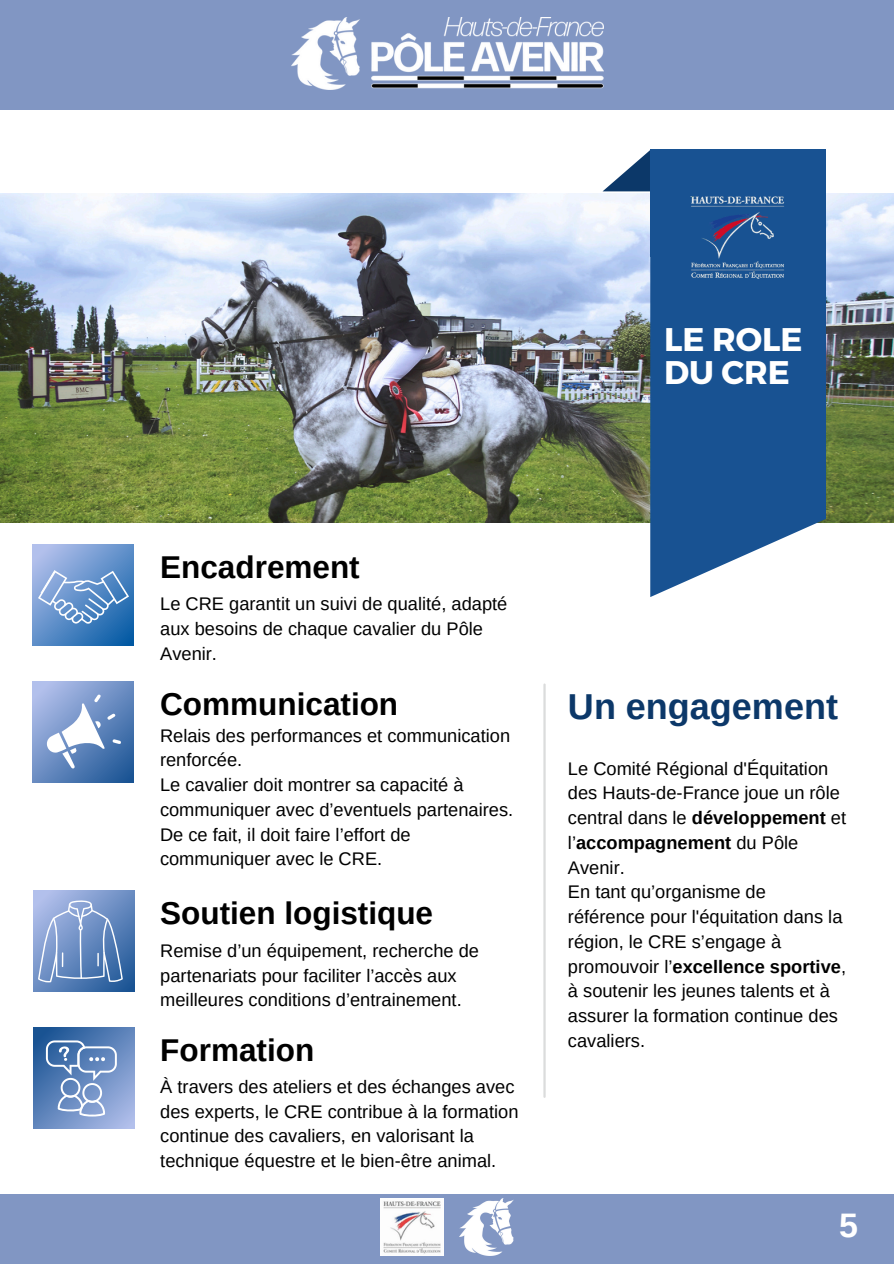
<style>
.page{position:relative;width:894px;height:1264px;background:#fff}
.page>*{position:absolute;margin:0;border:0;box-sizing:border-box;transform-origin:0 0}
.t1{font:700 36px "Arimo";color:#0c3869}
.t2{font:700 33.9px "Arimo";color:#fff}
.t3{font:700 32.7px/33.8px "Montserrat";color:#fff}
.t4{font:700 31.5px "Arimo";color:#000}
.t5{font:18.3px/24.8px "Arimo";color:#000}
.s1{font-weight:700}
</style>
<div class="page">
<div style="left:0;top:0;width:893px;height:109px;background:#8196c3"></div>
<div style="left:0;top:1194px;width:893px;height:69px;background:#8196c3"></div>
<img style="left:291px;top:17px;width:312px;height:72px">
<img style="left:380px;top:1198px;width:63px;height:57px">
<img style="left:459px;top:1198px;width:54px;height:57px">
<img style="left:0;top:193px;width:893px;height:329px">
<svg style="left:603px;top:150px;width:47px;height:41px"></svg>
<svg style="left:650px;top:160px;width:176px;height:437px;background:#35689f"></svg>
<div style="left:650px;top:149px;width:175px;height:108px;background:#185292"></div>
<img style="left:670px;top:196px;width:134px;height:108px">
<svg style="left:33px;top:681px;width:101px;height:101px;background:#6a8cc1"></svg>
<svg style="left:33px;top:890px;width:101px;height:101px;background:#6488be"></svg>
<svg style="left:33px;top:1027px;width:101px;height:101px;background:#6286bd"></svg>
<hr style="left:543px;top:684px;width:2px;height:412px;background:#dbdcdc">
<svg style="left:33px;top:544px;width:101px;height:101px;background:#6190ca"></svg>
<svg style="left:38px;top:570px;width:91px;height:53px;background:#769fd0"></svg>
<svg style="left:47px;top:694px;width:74px;height:74px"></svg>
<svg style="left:38px;top:899px;width:84px;height:83px;background:#7f9ccb"></svg>
<svg style="left:46px;top:1040px;width:71px;height:76px;background:#7b9ac7"></svg>
<p class="t4" style="left:160px;top:549px;width:201px">Encadrement</p>
<h3 class="t5" style="left:160px;top:591px;width:348px">Le CRE garantit un suivi de qualité, adapté aux besoins de chaque cavalier du Pôle<br>Avenir.</h3>
<p class="t3" style="left:663px;top:320px;width:140px">LE ROLE<br>DU CRE</p>
<p class="t4" style="left:160px;top:686px;width:239px">Communication</p>
<p class="t1" style="left:568px;top:686px;width:271px">Un engagement</p>
<p class="t5" style="left:160px;top:723px;width:351px">Relais des performances et communication renforcée.</p>
<p class="t5" style="left:160px;top:772px;width:354px">Le cavalier doit montrer sa capacité à communiquer avec d’eventuels partenaires.<br>De ce fait, il doit faire l’effort de communiquer avec le CRE.</p>
<p class="t4" style="left:160px;top:895px;width:274px">Soutien logistique</p>
<p class="t5" style="left:160px;top:938px;width:320px">Remise d’un équipement, recherche de partenariats pour faciliter l’accès aux meilleures conditions d’entrainement.</p>
<h3 class="t4" style="left:160px;top:1032px;width:155px">Formation</h3>
<p class="t5" style="left:160px;top:1074px;width:359px">À travers des ateliers et des échanges avec des experts, le CRE contribue à la formation continue des cavaliers, en valorisant la technique équestre et le bien-être animal.</p>
<h3 class="t5" style="left:568px;top:755px;width:279px">Le Comité Régional d'Équitation des Hauts-de-France joue un rôle central dans le <span class="s1">développement</span> et l’<span class="s1">accompagnement</span> du Pôle<br>Avenir.</h3>
<p class="t5" style="left:568px;top:879px;width:279px">En tant qu’organisme de référence pour l'équitation dans la région, le CRE s’engage à promouvoir l’<span class="s1">excellence sportive</span>, à soutenir les jeunes talents et à assurer la formation continue des cavaliers.</p>
<p class="t2" style="left:839px;top:1206px;width:20px">5</p>
</div>
